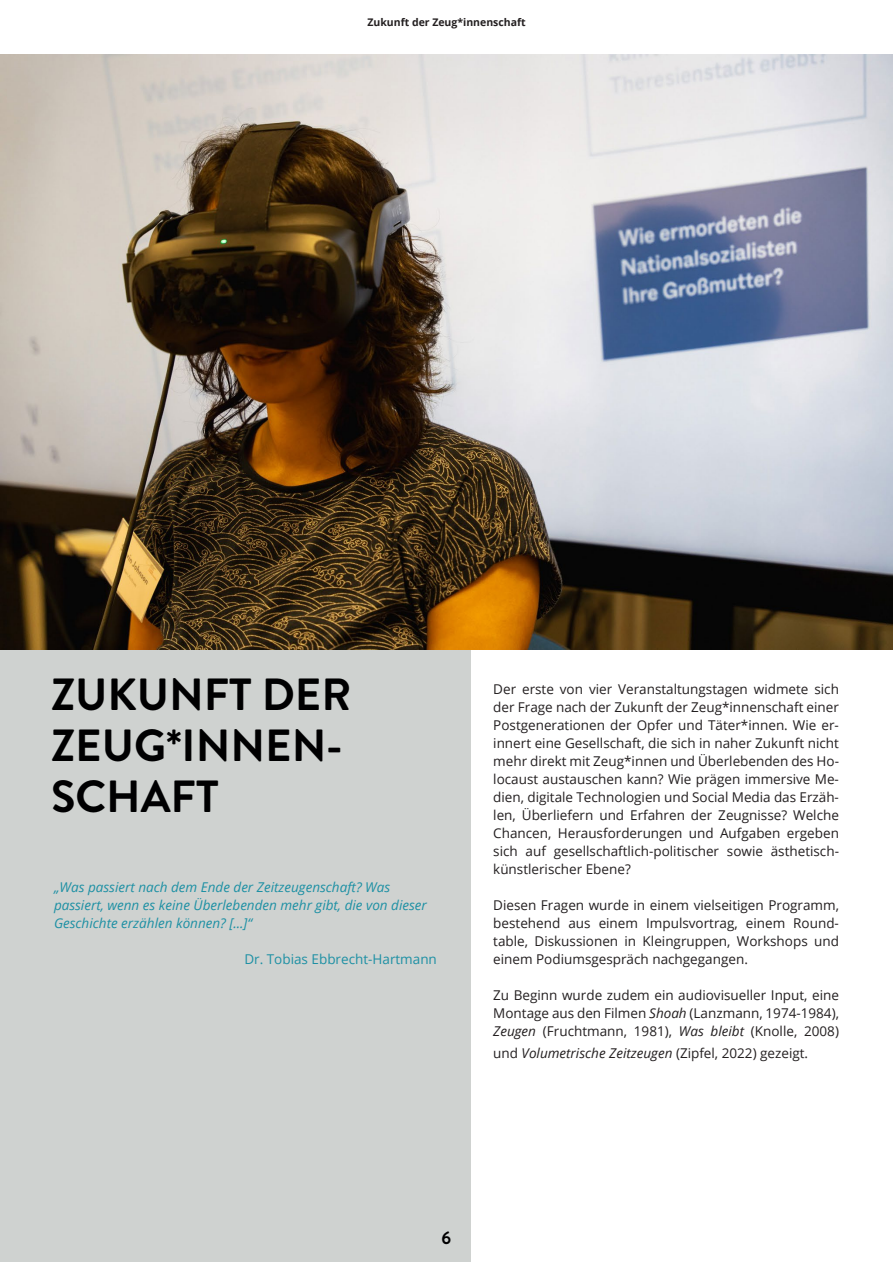
<style>
.page{position:relative;width:893px;height:1263px;background:#fff}
.page>*{position:absolute;margin:0;border:0;box-sizing:border-box;transform-origin:0 0}
.t1{font:700 45px/51px "Brandon Grotesque";color:#000001}
.t2{font:700 18px "Brandon Grotesque";color:#000001}
.t3{font:13.5px/18px "Open Sans";color:#231f20;text-align:justify}
.t4{font:italic 13.5px/18px "Open Sans";color:#1d90a4}
.t5{font:13.5px "Open Sans";color:#1d90a4}
.t6{font:700 10.5px "Open Sans";color:#231f20}
.s1{font-style:italic}
</style>
<div class="page">
<div style="left:0;top:649px;width:470px;height:613px;background:#cfd2d0"></div>
<img style="left:0;top:54px;width:893px;height:595px">
<p class="t6" style="left:367px;top:15px;width:160px">Zukunft der Zeug*innenschaft</p>
<h1 class="t1" style="left:51px;top:669px;width:302px">ZUKUNFT DER<br>ZEUG*INNEN-<br>SCHAFT</h1>
<p class="t4" style="left:54px;top:877px;width:374px">„Was passiert nach dem Ende der Zeitzeugenschaft? Was passiert, wenn es keine Überlebenden mehr gibt, die von dieser<br>Geschichte erzählen können? [...]“</p>
<p class="t5" style="left:244px;top:949px;width:194px">Dr. Tobias Ebbrecht-Hartmann</p>
<p class="t3" style="left:493px;top:680px;width:347px">Der erste von vier Veranstaltungstagen widmete sich der Frage nach der Zukunft der Zeug*innenschaft einer Postgenerationen der Opfer und Täter*innen. Wie er&shy;innert eine Gesellschaft, die sich in naher Zukunft nicht mehr direkt mit Zeug*innen und Überlebenden des Ho&shy;locaust austauschen kann? Wie prägen immersive Me&shy;dien, digitale Technologien und Social Media das Erzäh&shy;len, Überliefern und Erfahren der Zeugnisse? Welche Chancen, Herausforderungen und Aufgaben ergeben sich auf gesellschaftlich-politischer sowie ästhetisch&shy;künstlerischer Ebene?</p>
<p class="t3" style="left:493px;top:896px;width:347px">Diesen Fragen wurde in einem vielseitigen Programm, bestehend aus einem Impulsvortrag, einem Round&shy;table, Diskussionen in Kleingruppen, Workshops und einem Podiumsgespräch nachgegangen.</p>
<p class="t3" style="left:493px;top:986px;width:347px">Zu Beginn wurde zudem ein audiovisueller Input, eine Montage aus den Filmen <span class="s1">Shoah</span> (Lanzmann, 1974-1984), <span class="s1">Zeugen</span> (Fruchtmann, 1981), <span class="s1">Was bleibt</span> (Knolle, 2008)</p>
<p class="t3" style="left:493px;top:1043px;width:316px">und <span class="s1">Volumetrische Zeitzeugen</span> (Zipfel, 2022) gezeigt.</p>
<h2 class="t2" style="left:442px;top:1225px;width:11px">6</h2>
</div>
